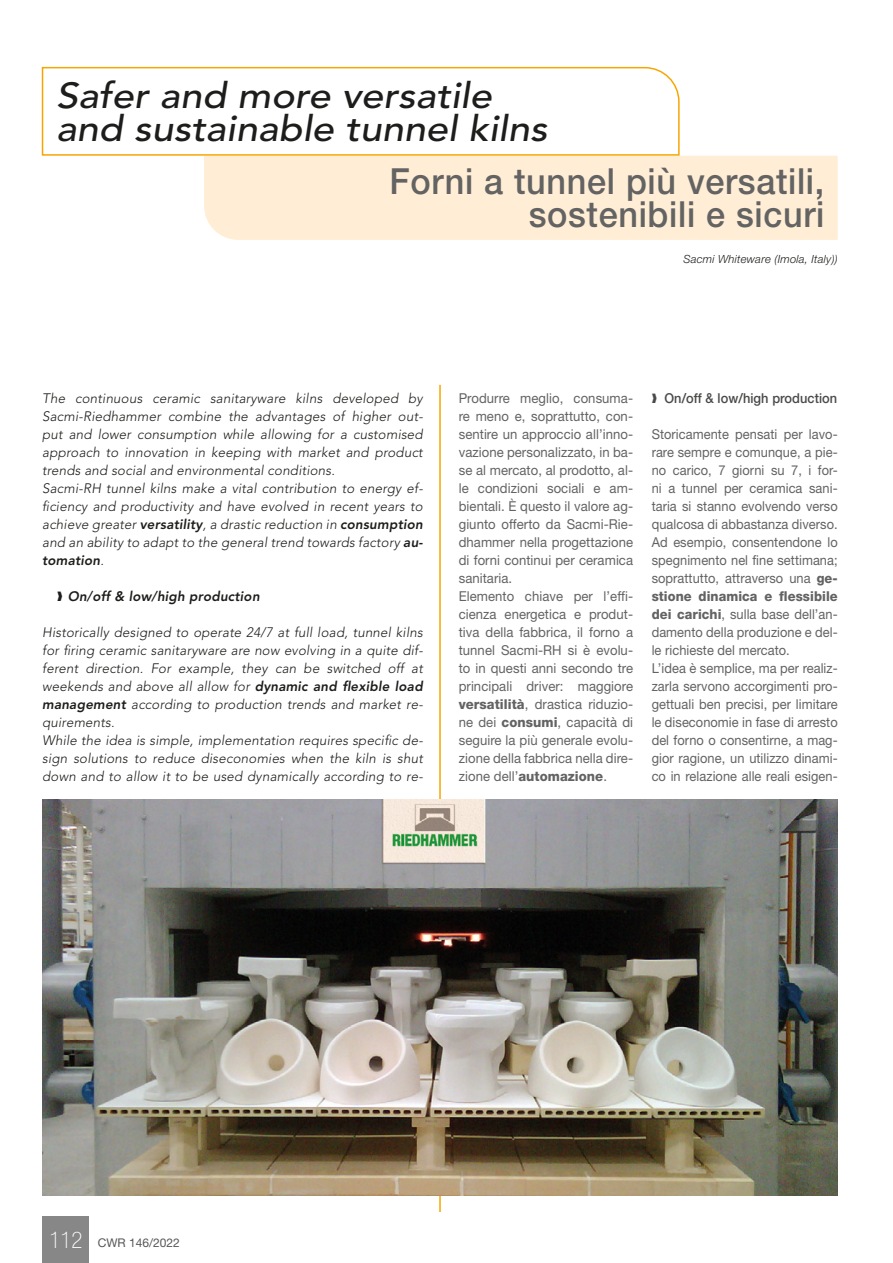
<style>
.page{position:relative;width:893px;height:1263px;background:#fff}
.page>*{position:absolute;margin:0;border:0;box-sizing:border-box;transform-origin:0 0}
.titolo_articolo_ENG{font:italic 500 36px "Avenir LT Std";color:#1d1d1b;scale:1.1 1}
.titolo_articolo_ITA{font:500 36px "Helvetica Neue LT Std";letter-spacing:.02em;color:#646363;scale:.95 1}
.t1{font:100 condensed 22.95px "Helvetica Neue LT Std";color:#fff}
.testo_ENG{font:italic 300 13.65px/18px "Avenir LT Std";letter-spacing:.015em;color:#1d1d1b;text-align:justify}
.testo_ITA{font:13.65px/18px "Helvetica Neue LT Std";letter-spacing:.005em;color:#646363;text-align:justify;scale:.94 1}
.testo_ITA-2{font:13.65px/18px "Helvetica Neue LT Std";letter-spacing:.005em;color:#646363;text-align:justify;scale:.96 1}
.t2{font:italic 800 13.65px "Avenir LT Std";letter-spacing:.015em;color:#1d1d1b}
.t3{font:500 13.65px "Helvetica Neue LT Std";letter-spacing:.005em;color:#4a4a49;scale:.94 1}
.t4{font:12px "Helvetica Neue LT Std";color:#575756}
.firma_articoli{font:italic 300 11.25px "Helvetica Neue LT Std";letter-spacing:.02em;color:#1d1d1b}
.s1{font-weight:800}
</style>
<div class="page">
<div style="left:43px;top:1216px;width:46px;height:47px;background:#878787"></div>
<hr style="left:439px;top:385px;width:2px;height:827px;background:#f7a600">
<img style="left:42px;top:799px;width:796px;height:396px">
<div style="left:204px;top:156px;width:634px;height:84px;background:#ffeed5"></div>
<svg style="left:41px;top:66px;width:639px;height:90px"></svg>
<p class="titolo_articolo_ENG" style="left:56px;top:75px;width:398px">Safer and more versatile</p>
<p class="titolo_articolo_ENG" style="left:56px;top:108px;width:448px">and sustainable tunnel kilns</p>
<p class="titolo_articolo_ITA" style="left:390px;top:160px;width:459px">Forni a tunnel più versatili,</p>
<p class="titolo_articolo_ITA" style="left:529px;top:193px;width:313px">sostenibili e sicuri</p>
<p class="firma_articoli" style="left:683px;top:253px;width:156px">Sacmi Whiteware (Imola, Italy))</p>
<p class="testo_ENG" style="left:42px;top:390px;width:382px">The continuous ceramic sanitaryware kilns developed by Sacmi-Riedhammer combine the advantages of higher out&shy;put and lower consumption while allowing for a customised approach to innovation in keeping with market and product trends and social and environmental conditions.</p>
<p class="testo_ENG" style="left:42px;top:480px;width:382px">Sacmi-RH tunnel kilns make a vital contribution to energy ef&shy;ficiency and productivity and have evolved in recent years to achieve greater <span class="s1">versatility</span>, a drastic reduction in <span class="s1">consumption </span>and an ability to adapt to the general trend towards factory <span class="s1">au&shy;tomation</span>.</p>
<p class="t2" style="left:57px;top:588px;width:204px">❱ On/off &amp; low/high production</p>
<p class="testo_ENG" style="left:42px;top:624px;width:382px">Historically designed to operate 24/7 at full load, tunnel kilns for firing ceramic sanitaryware are now evolving in a quite dif&shy;ferent direction. For example, they can be switched off at weekends and above all allow for <span class="s1">dynamic and flexible load management</span> according to production trends and market re&shy;quirements.</p>
<p class="testo_ENG" style="left:42px;top:732px;width:382px">While the idea is simple, implementation requires specific de&shy;sign solutions to reduce diseconomies when the kiln is shut down and to allow it to be used dynamically according to re-</p>
<p class="testo_ITA-2" style="left:459px;top:389px;width:183px">Produrre meglio, consuma&shy;re meno e, soprattutto, con&shy;sentire un approccio all’inno&shy;vazione personalizzato, in ba&shy;se al mercato, al prodotto, al&shy;le condizioni sociali e am&shy;bientali. È questo il valore ag&shy;giunto offerto da Sacmi-Rie&shy;dhammer nella progettazione di forni continui per ceramica sanitaria.</p>
<p class="testo_ITA-2" style="left:459px;top:587px;width:183px">Elemento chiave per l’effi&shy;cienza energetica e produt&shy;tiva della fabbrica, il forno a tunnel Sacmi-RH si è evolu&shy;to in questi anni secondo tre principali driver: maggiore <span class="s1">versatilità</span>, drastica riduzio&shy;ne dei <span class="s1">consumi</span>, capacità di seguire la più generale evolu&shy;zione della fabbrica nella dire&shy;zione dell’<span class="s1">automazione</span>.</p>
<p class="t3" style="left:652px;top:390px;width:199px">❱ On/off &amp; low/high production</p>
<p class="testo_ITA" style="left:652px;top:425px;width:199px">Storicamente pensati per lavo&shy;rare sempre e comunque, a pie&shy;no carico, 7 giorni su 7, i for&shy;ni a tunnel per ceramica sani&shy;taria si stanno evolvendo verso qualcosa di abbastanza diverso.<br>Ad esempio, consentendone lo spegnimento nel fine settimana; soprattutto, attraverso una <span class="s1">ge&shy;stione dinamica e flessibile dei carichi</span>, sulla base dell’an&shy;damento della produzione e del&shy;le richieste del mercato.</p>
<p class="testo_ITA" style="left:652px;top:659px;width:199px">L’idea è semplice, ma per realiz&shy;zarla servono accorgimenti pro&shy;gettuali ben precisi, per limitare le diseconomie in fase di arresto del forno o consentirne, a mag&shy;gior ragione, un utilizzo dinami&shy;co in relazione alle reali esigen-</p>
<p class="t1" style="left:49px;top:1227px;width:35px">112</p>
<p class="t4" style="left:98px;top:1235px;width:84px">CWR 146/2022</p>
</div>
